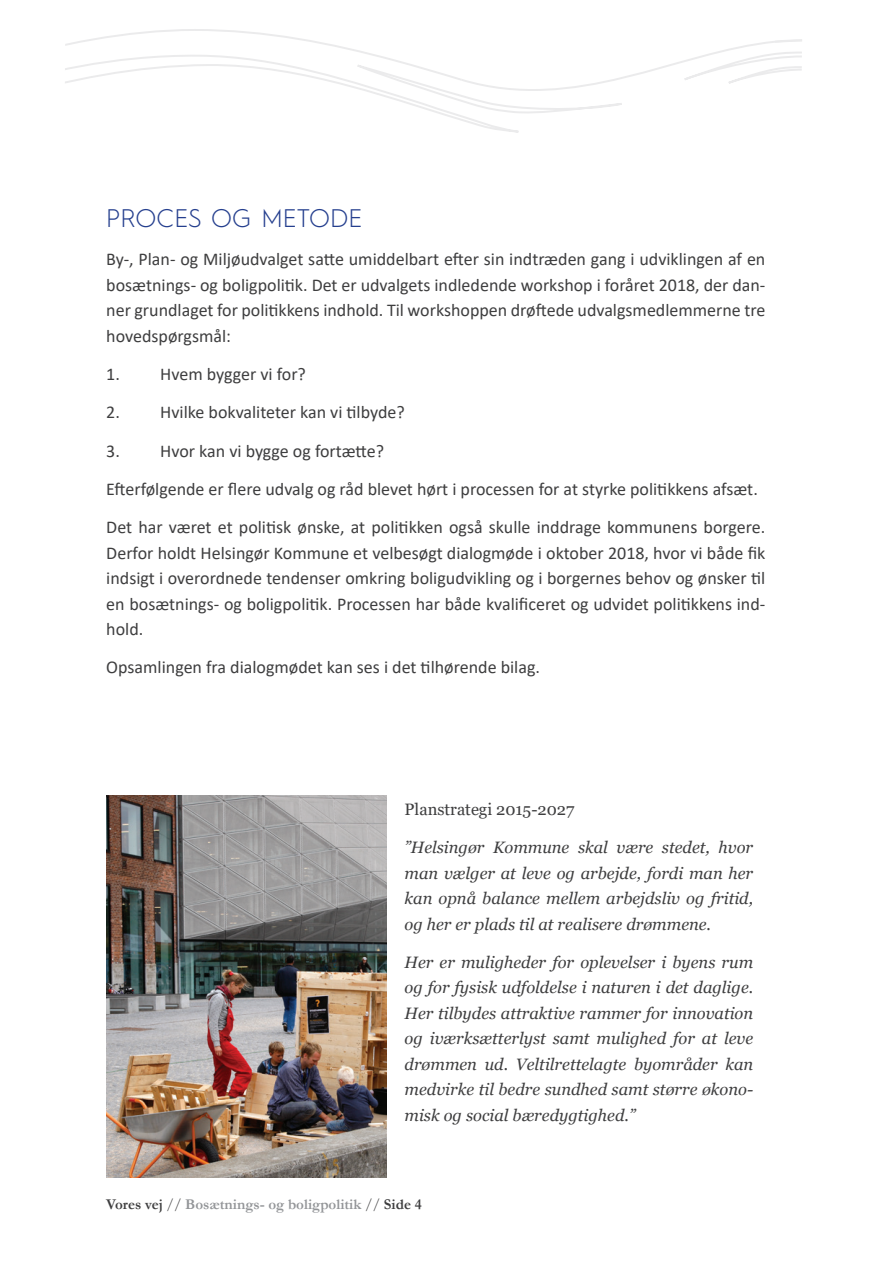
<style>
.page{position:relative;width:893px;height:1263px;background:#fff}
.page>*{position:absolute;margin:0;border:0;box-sizing:border-box;transform-origin:0 0}
.t1{font:300 25.5px "Hurme Geometric Sans 1";color:#253f8e}
.t2{font:18px/25.5px "Calibri";color:#3e3e3f;text-align:justify}
.t3{font:italic 16.5px/25.5px "Georgia";color:#3e3e3f;text-align:justify}
.t4{font:16.5px "Georgia";color:#3e3e3f}
.t5{font:700 15px "Garamond";color:#939598}
.s1{color:#3e3e3f}
.s2{font-weight:400;color:#3e3e3f}
</style>
<div class="page">
<svg style="left:65px;top:29px;width:737px;height:104px"></svg>
<svg style="left:65px;top:74px;width:331px;height:59px"></svg>
<img style="left:106px;top:796px;width:281px;height:382px">
<h1 class="t1" style="left:106px;top:201px;width:257px">PROCES OG METODE</h1>
<p class="t2" style="left:106px;top:246px;width:661px">By-, Plan- og Miljøudvalget satte umiddelbart efter sin indtræden gang i udviklingen af en bosætnings- og boligpolitik. Det er udvalgets indledende workshop i foråret 2018, der dan&shy;ner grundlaget for politikkens indhold. Til workshoppen drøftede udvalgsmedlemmerne tre hovedspørgsmål:</p>
<p class="t2" style="left:106px;top:361px;width:201px">1. Hvem bygger vi for?</p>
<p class="t2" style="left:106px;top:399px;width:300px">2. Hvilke bokvaliteter kan vi tilbyde?</p>
<p class="t2" style="left:106px;top:431px;width:661px;line-height:38.2px;text-align:left">3. Hvor kan vi bygge og fortætte?<br>Efterfølgende er flere udvalg og råd blevet hørt i processen for at styrke politikkens afsæt.<br>Det har været et politisk ønske, at politikken også skulle inddrage kommunens borgere.</p>
<p class="t2" style="left:106px;top:539px;width:661px">Derfor holdt Helsingør Kommune et velbesøgt dialogmøde i oktober 2018, hvor vi både fik indsigt i overordnede tendenser omkring boligudvikling og i borgernes behov og ønsker til en bosætnings- og boligpolitik. Processen har både kvalificeret og udvidet politikkens ind&shy;hold.</p>
<p class="t2" style="left:106px;top:654px;width:435px">Opsamlingen fra dialogmødet kan ses i det tilhørende bilag.</p>
<p class="t4" style="left:405px;top:799px;width:171px">Planstrategi 2015-2027</p>
<p class="t3" style="left:405px;top:835px;width:350px">”Helsingør Kommune skal være stedet, hvor man vælger at leve og arbejde, fordi man her kan opnå balance mellem arbejdsliv og fritid, og her er plads til at realisere drømmene.</p>
<p class="t3" style="left:405px;top:949px;width:350px">Her er muligheder for oplevelser i byens rum og for fysisk udfoldelse i naturen i det daglige.<br>Her tilbydes attraktive rammer for innovation og iværksætterlyst samt mulighed for at leve drømmen ud. Veltilrettelagte byområder kan medvirke til bedre sundhed samt større økono&shy;misk og social bæredygtighed.”</p>
<p class="t5" style="left:106px;top:1194px;width:317px"><span class="s1">Vores vej</span> <span class="s2">//</span> Bosætnings- og boligpolitik <span class="s2">//</span> <span class="s1">Side 4</span></p>
</div>
